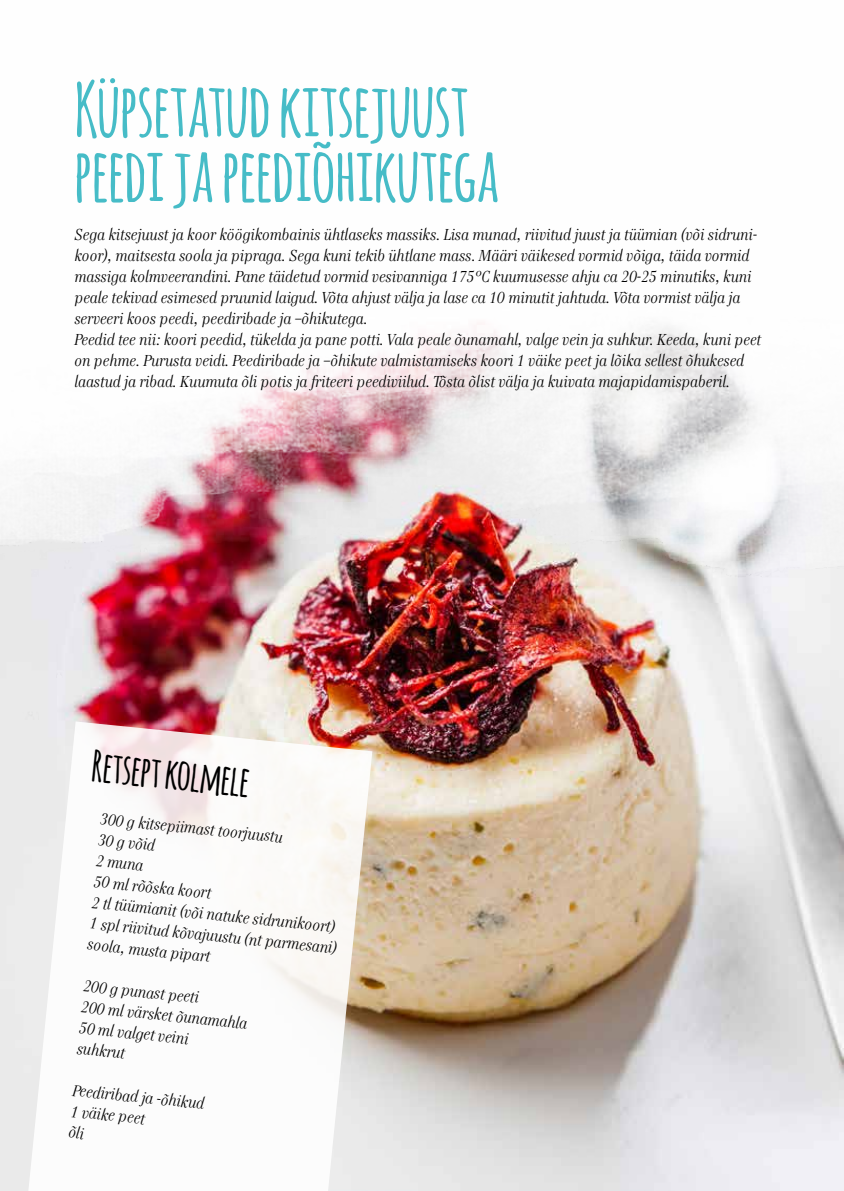
<style>
.page{position:relative;width:844px;height:1191px;background:#fff}
.page>*{position:absolute;margin:0;border:0;box-sizing:border-box;transform-origin:0 0}
.t1{font:700 73.5px/64.8px "Amatic";color:#46bcc7}
.t2{font:700 42px "Amatic";color:#000}
.t3{font:italic 15.75px/21px "Genre";color:#000}
</style>
<div class="page">
<img style="left:0;top:326px;width:843px;height:865px">
<svg style="left:28px;top:721px;width:344px;height:470px"></svg>
<h1 class="t1" style="left:74px;top:74px;width:426px">Küpsetatud kitsejuust peedi ja peediõhikutega</h1>
<p class="t3" style="left:74px;top:225px;width:688px">Sega kitsejuust ja koor köögikombainis ühtlaseks massiks. Lisa munad, riivitud juust ja tüümian (või sidruni&shy;koor), maitsesta soola ja pipraga. Sega kuni tekib ühtlane mass. Määri väikesed vormid võiga, täida vormid massiga kolmveerandini. Pane täidetud vormid vesivanniga 175°C kuumusesse ahju ca 20-25 minutiks, kuni peale tekivad esimesed pruunid laigud. Võta ahjust välja ja lase ca 10 minutit jahtuda. Võta vormist välja ja serveeri koos peedi, peediribade ja –õhikutega.<br>Peedid tee nii: koori peedid, tükelda ja pane potti. Vala peale õunamahl, valge vein ja suhkur. Keeda, kuni peet on pehme. Purusta veidi. Peediribade ja –õhikute valmistamiseks koori 1 väike peet ja lõika sellest õhukesed laastud ja ribad. Kuumuta õli potis ja friteeri peediviilud. Tõsta õlist välja ja kuivata majapidamispaberil.</p>
<h2 class="t2" style="left:95px;top:735px;width:160px;rotate:6deg">Retsept kolmele</h2>
<p class="t3" style="left:101px;top:808px;width:250px;rotate:6deg">300 g kitsepiimast toorjuustu<br>30 g võid<br>2 muna<br>50 ml rõõska koort<br>2 tl tüümianit (või natuke sidrunikoort)<br>1 spl riivitud kõvajuustu (nt parmesani) soola, musta pipart</p>
<p class="t3" style="left:84px;top:975px;width:168px;rotate:6deg">200 g punast peeti<br>200 ml värsket õunamahla<br>50 ml valget veini<br>suhkrut</p>
<p class="t3" style="left:74px;top:1080px;width:133px;rotate:6deg">Peediribad ja -õhikud<br>1 väike peet<br>õli</p>
</div>
